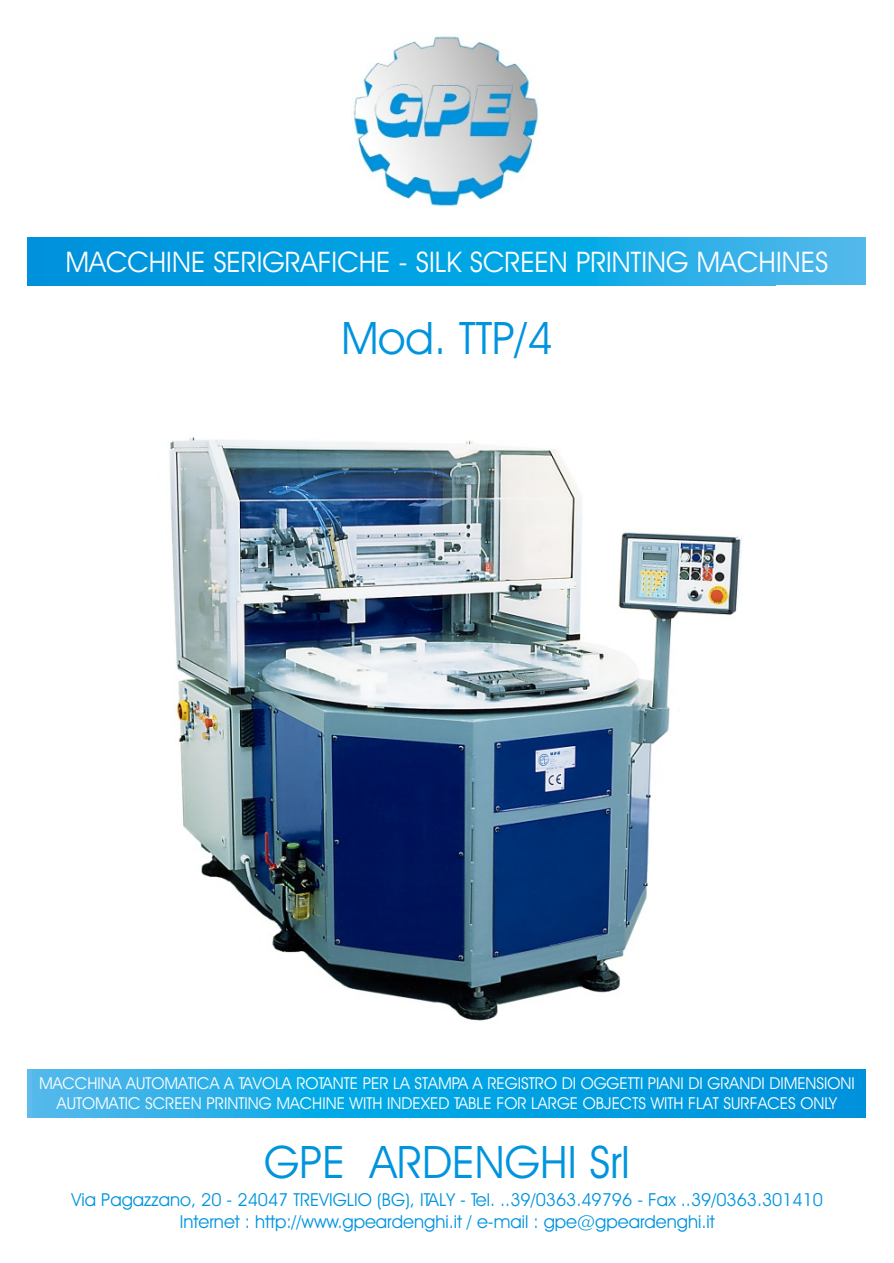
<style>
.page{position:relative;width:894px;height:1263px;background:#fff}
.page>*{position:absolute;margin:0;border:0;box-sizing:border-box;transform-origin:0 0}
.t1{font:45px "Avant Garde Bk BT";color:#0094de}
.t2{font:28.5px "Avant Garde Bk BT";color:#fff}
.t3{font:18px/21.6px "Avant Garde Bk BT";color:#0094de;text-align:center}
.t4{font:16.5px/19.8px "Avant Garde Bk BT";color:#fff;text-align:center}
</style>
<div class="page">
<img style="left:27px;top:1069px;width:839px;height:48px">
<img style="left:170px;top:437px;width:572px;height:584px">
<img style="left:27px;top:238px;width:839px;height:47px">
<img style="left:351px;top:36px;width:188px;height:171px">
<h2 class="t2" style="left:65px;top:250px;width:764px">MACCHINE SERIGRAFICHE - SILK SCREEN PRINTING MACHINES</h2>
<h1 class="t1" style="left:341px;top:320px;width:213px">Mod. TTP/4</h1>
<p class="t4" style="left:39px;top:1075px;width:817px">MACCHINA AUTOMATICA A TAVOLA ROTANTE PER LA STAMPA A REGISTRO DI OGGETTI PIANI DI GRANDI DIMENSIONI<br>AUTOMATIC SCREEN PRINTING MACHINE WITH INDEXED TABLE FOR LARGE OBJECTS WITH FLAT SURFACES ONLY</p>
<h1 class="t1" style="left:264px;top:1144px;width:367px">GPE ARDENGHI Srl</h1>
<p class="t3" style="left:72px;top:1191px;width:753px">Via Pagazzano, 20 - 24047 TREVIGLIO (BG), ITALY - Tel. ..39/0363.49796 - Fax ..39/0363.301410<br>Internet : http://www.gpeardenghi.it / e-mail : gpe@gpeardenghi.it</p>
</div>
